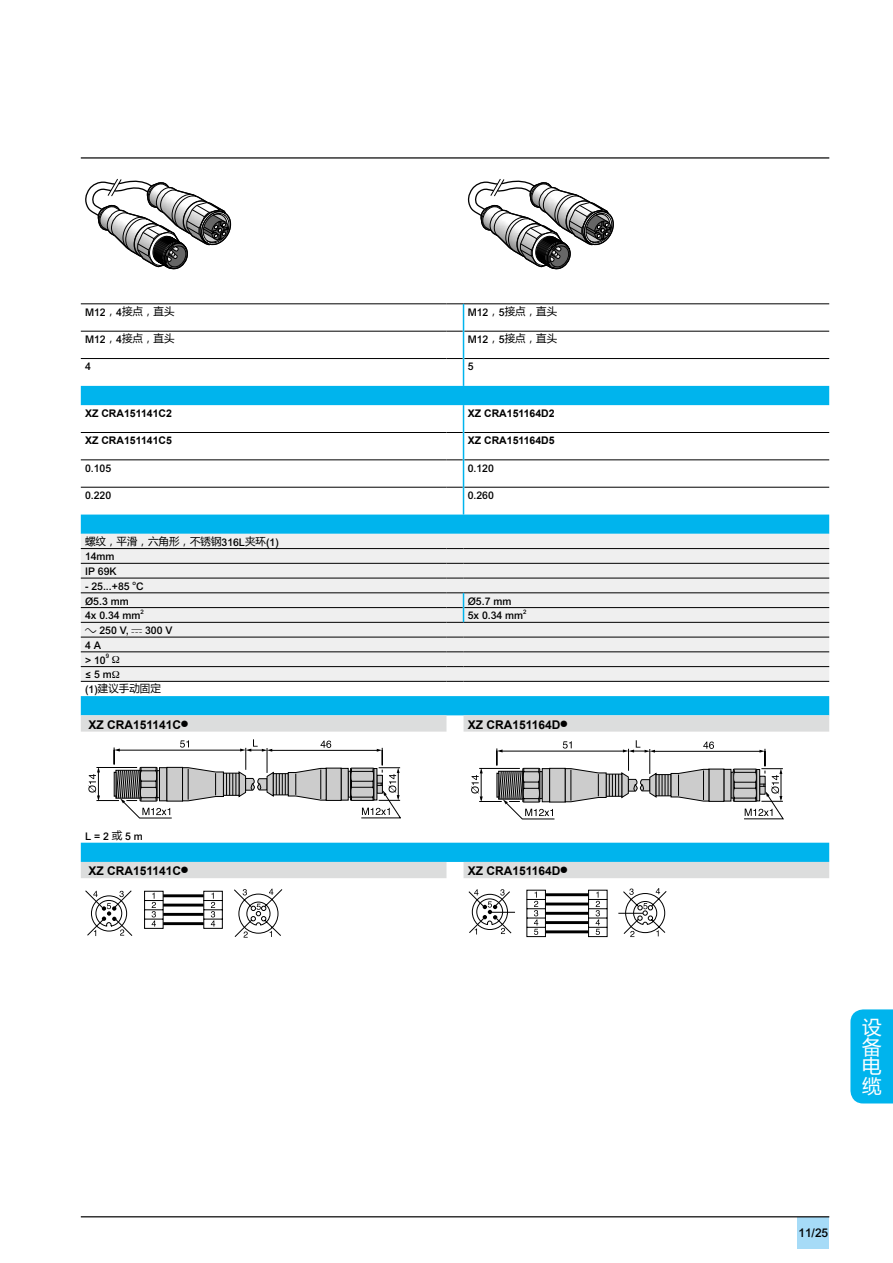
<style>
.page{position:relative;width:893px;height:1263px;background:#fff}
.page>*{position:absolute;margin:0;border:0;box-sizing:border-box;transform-origin:0 0}
.t1{font:19.5px/19.5px "Microsoft Ya Hei UI";color:#fff;text-align:justify}
.t2{font:700 12px "Arial";color:#000}
.t3{font:500 12px "Arial MT Std";color:#000}
.t4{font:500 10.5px/14.7px "Arial MT Std";color:#000}
.t5{font:10.5px "Microsoft Ya Hei UI";color:#000}
.t6{font:700 10.5px "Arial";color:#000}
.t7{font:500 6.15px "Arial MT Std";color:#000}
.s1{font-family:"Arial MT Std";font-weight:500}
.s2{font-family:"Microsoft Ya Hei UI";font-weight:400}
</style>
<div class="page">
<div style="left:797px;top:1217px;width:32px;height:32px;background:#a6dbf7"></div>
<hr style="left:81px;top:1216px;width:748px;height:1px;background:#000">
<hr style="left:81px;top:157px;width:748px;height:2px;background:#000">
<div style="left:850px;top:1009px;width:43px;height:94px;background:#00b4ed"></div>
<svg style="left:81px;top:386px;width:748px;height:329px"></svg>
<svg style="left:81px;top:534px;width:748px;height:147px;fill:#efefef"></svg>
<svg style="left:81px;top:715px;width:748px;height:163px"></svg>
<hr style="left:81px;top:304px;width:365px;height:1px;background:#000">
<hr style="left:463px;top:304px;width:366px;height:1px;background:#000">
<hr style="left:81px;top:331px;width:365px;height:1px;background:#000">
<hr style="left:464px;top:331px;width:365px;height:1px;background:#000">
<hr style="left:81px;top:358px;width:365px;height:1px;background:#000">
<hr style="left:464px;top:358px;width:365px;height:1px;background:#000">
<hr style="left:81px;top:432px;width:365px;height:1px;background:#000">
<hr style="left:464px;top:432px;width:365px;height:1px;background:#000">
<hr style="left:81px;top:460px;width:365px;height:1px;background:#000">
<hr style="left:464px;top:460px;width:365px;height:1px;background:#000">
<hr style="left:81px;top:487px;width:365px;height:1px;background:#000">
<hr style="left:464px;top:487px;width:365px;height:1px;background:#000">
<hr style="left:81px;top:548px;width:365px;height:1px;background:#000">
<svg style="left:446px;top:548px;width:17px;height:1px"></svg>
<hr style="left:463px;top:548px;width:366px;height:1px;background:#000">
<hr style="left:81px;top:563px;width:365px;height:1px;background:#000">
<svg style="left:446px;top:563px;width:17px;height:1px"></svg>
<hr style="left:463px;top:563px;width:366px;height:1px;background:#000">
<hr style="left:81px;top:578px;width:365px;height:1px;background:#000">
<svg style="left:446px;top:578px;width:17px;height:1px"></svg>
<hr style="left:463px;top:578px;width:366px;height:1px;background:#000">
<hr style="left:81px;top:593px;width:365px;height:1px;background:#000">
<hr style="left:463px;top:593px;width:366px;height:1px;background:#000">
<hr style="left:81px;top:607px;width:365px;height:1px;background:#000">
<hr style="left:464px;top:607px;width:365px;height:1px;background:#000">
<hr style="left:81px;top:622px;width:365px;height:1px;background:#000">
<hr style="left:463px;top:622px;width:366px;height:1px;background:#000">
<hr style="left:81px;top:637px;width:365px;height:1px;background:#000">
<svg style="left:446px;top:637px;width:17px;height:1px"></svg>
<hr style="left:463px;top:637px;width:366px;height:1px;background:#000">
<hr style="left:81px;top:652px;width:365px;height:1px;background:#000">
<svg style="left:446px;top:652px;width:17px;height:1px"></svg>
<hr style="left:463px;top:652px;width:366px;height:1px;background:#000">
<hr style="left:81px;top:666px;width:365px;height:1px;background:#000">
<svg style="left:446px;top:666px;width:17px;height:1px"></svg>
<hr style="left:463px;top:666px;width:366px;height:1px;background:#000">
<hr style="left:81px;top:681px;width:365px;height:1px;background:#000">
<svg style="left:446px;top:681px;width:17px;height:1px"></svg>
<hr style="left:463px;top:681px;width:366px;height:1px;background:#000">
<svg style="left:446px;top:304px;width:18px;height:82px"></svg>
<svg style="left:446px;top:405px;width:18px;height:110px"></svg>
<svg style="left:446px;top:593px;width:18px;height:30px"></svg>
<svg style="left:85px;top:178px;width:147px;height:91px"></svg>
<svg style="left:468px;top:179px;width:146px;height:90px"></svg>
<hr style="left:270px;top:750px;width:109px;height:1px;background:#000">
<div style="left:341px;top:768px;width:8px;height:32px;background:#ccc;border:1px solid #000"></div>
<div style="left:326px;top:768px;width:16px;height:33px;background:#ccc;border:1px solid #000"></div>
<hr style="left:118px;top:750px;width:124px;height:1px;background:#000">
<div style="left:166px;top:767px;width:17px;height:34px;background:#ccc;border:1px solid #000"></div>
<svg style="left:180px;top:739px;width:151px;height:63px"></svg>
<hr style="left:188px;top:769px;width:1px;height:31px;background:#000">
<svg style="left:88px;top:747px;width:84px;height:71px"></svg>
<svg style="left:350px;top:748px;width:51px;height:70px"></svg>
<hr style="left:653px;top:751px;width:108px;height:1px;background:#000">
<svg style="left:723px;top:769px;width:8px;height:32px"></svg>
<div style="left:708px;top:769px;width:16px;height:33px;background:#ccc"></div>
<hr style="left:500px;top:751px;width:125px;height:1px;background:#000">
<div style="left:549px;top:768px;width:17px;height:34px;background:#ccc;border:1px solid #000"></div>
<svg style="left:563px;top:740px;width:151px;height:63px"></svg>
<hr style="left:571px;top:770px;width:1px;height:31px;background:#000">
<svg style="left:471px;top:748px;width:84px;height:71px"></svg>
<svg style="left:732px;top:749px;width:51px;height:70px"></svg>
<svg style="left:85px;top:888px;width:198px;height:50px"></svg>
<svg style="left:468px;top:888px;width:199px;height:49px"></svg>
<svg style="left:112px;top:656px;width:7px;height:7px"></svg>
<svg style="left:112px;top:671px;width:7px;height:7px"></svg>
<p class="t5" style="left:85px;top:304px;width:91px"><span class="s1">M12</span>，<span class="s1">4</span>接点，直头</p>
<p class="t5" style="left:468px;top:304px;width:91px"><span class="s1">M12</span>，<span class="s1">5</span>接点，直头</p>
<p class="t5" style="left:85px;top:331px;width:91px"><span class="s1">M12</span>，<span class="s1">4</span>接点，直头</p>
<p class="t5" style="left:468px;top:331px;width:91px"><span class="s1">M12</span>，<span class="s1">5</span>接点，直头</p>
<p class="t4" style="left:85px;top:359px;width:7px">4</p>
<p class="t4" style="left:468px;top:359px;width:7px">5</p>
<p class="t6" style="left:85px;top:406px;width:88px">XZ CRA151141C2</p>
<p class="t6" style="left:468px;top:406px;width:88px">XZ CRA151164D2</p>
<p class="t6" style="left:85px;top:434px;width:88px">XZ CRA151141C5</p>
<p class="t6" style="left:468px;top:434px;width:88px">XZ CRA151164D5</p>
<p class="t4" style="left:85px;top:461px;width:28px">0.105</p>
<p class="t4" style="left:468px;top:461px;width:28px">0.120</p>
<p class="t4" style="left:85px;top:488px;width:28px">0.220</p>
<p class="t4" style="left:468px;top:488px;width:28px">0.260</p>
<p class="t5" style="left:85px;top:534px;width:195px">螺纹，平滑，六角形，不锈钢<span class="s1">316L</span>夹环<span class="s1">(1)</span></p>
<p class="t4" style="left:85px;top:549px;width:33px">14mm<br>IP 69K</p>
<p class="t4" style="left:85px;top:579px;width:46px">- 25...+85</p>
<p class="t7" style="left:133px;top:579px;width:5px">o</p>
<p class="t4" style="left:136px;top:579px;width:9px">C</p>
<p class="t4" style="left:85px;top:594px;width:45px">Ø5.3 mm</p>
<p class="t4" style="left:468px;top:594px;width:45px">Ø5.7 mm</p>
<p class="t4" style="left:85px;top:608px;width:57px">4x 0.34 mm</p>
<p class="t7" style="left:141px;top:608px;width:5px">2</p>
<p class="t7" style="left:523px;top:608px;width:5px">2</p>
<p class="t4" style="left:468px;top:608px;width:57px">5x 0.34 mm</p>
<p class="t4" style="left:85px;top:623px;width:89px"><sup>a</sup> 250 V, <sup>c</sup> 300 V<br>4 A<br>&gt; 10</p>
<p class="t7" style="left:106px;top:652px;width:5px">9</p>
<p class="t4" style="left:85px;top:667px;width:28px">≤5m</p>
<p class="t5" style="left:85px;top:682px;width:77px"><span class="s1">(1)</span>建议手动固定</p>
<p class="t2" style="left:88px;top:716px;width:101px">XZ CRA151141C<sup>p</sup></p>
<p class="t2" style="left:468px;top:716px;width:101px">XZ CRA151164D<sup>p</sup></p>
<p class="t4" style="left:85px;top:829px;width:59px">L=2<span class="s2">或</span>5m</p>
<p class="t2" style="left:88px;top:863px;width:101px">XZ CRA151141C<sup>p</sup></p>
<p class="t2" style="left:468px;top:863px;width:101px">XZ CRA151164D<sup>p</sup></p>
<h1 class="t1" style="left:862px;top:1017px;width:21px">设备电缆</h1>
<p class="t3" style="left:798px;top:1226px;width:31px">11/25</p>
</div>
